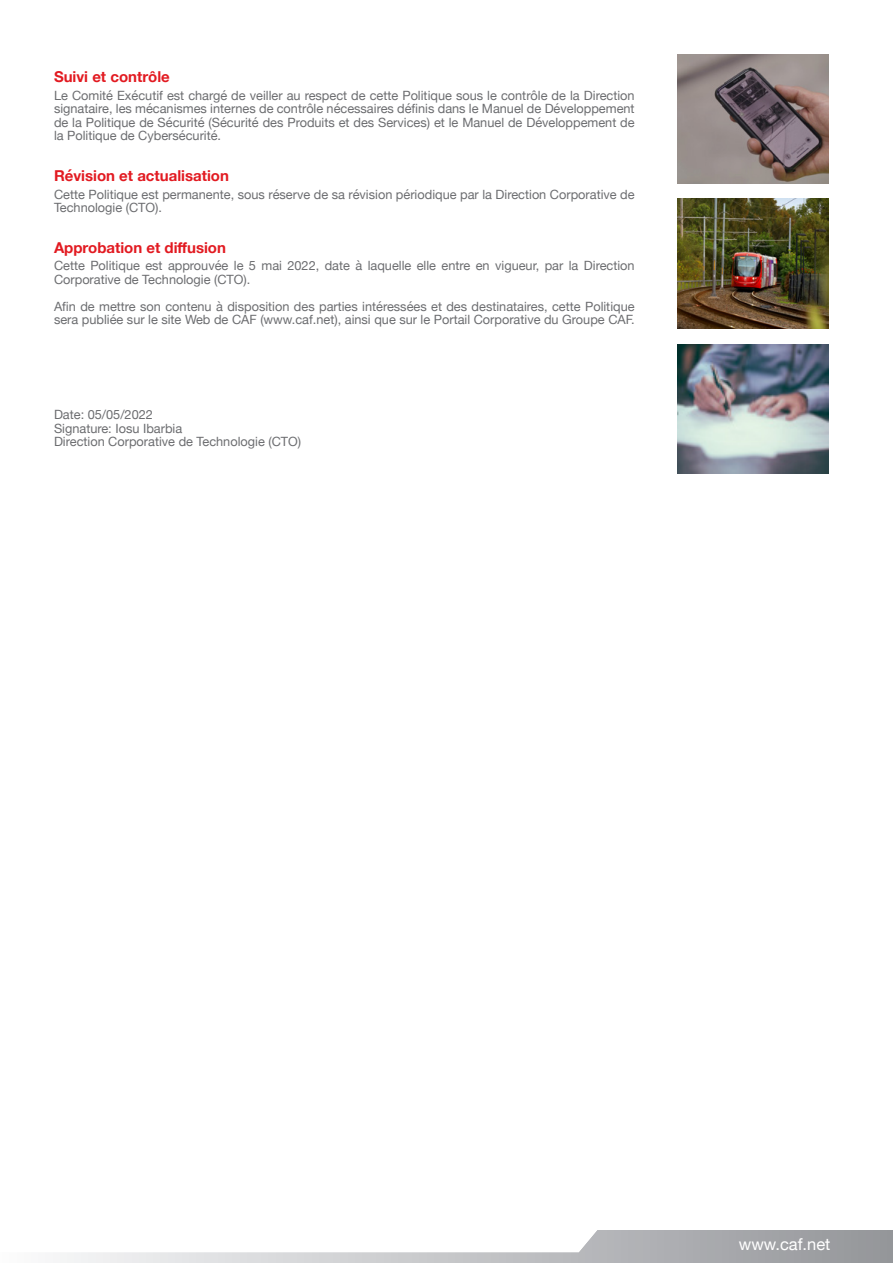
<style>
.page{position:relative;width:893px;height:1263px;background:#fff}
.page>*{position:absolute;margin:0;border:0;box-sizing:border-box;transform-origin:0 0}
.t1{font:16.5px "Helvetica Neue";color:#fff}
.TITULOROJO{font:700 15px "Helvetica Neue";color:#e21a21}
.TEXTOCORRIDO{font:12.75px/13.5px "Helvetica Neue";color:#6c6d70}
.texto{font:12.75px "Helvetica Neue";color:#6c6d70}
</style>
<div class="page">
<img style="left:677px;top:344px;width:151px;height:129px">
<img style="left:677px;top:54px;width:151px;height:129px">
<img style="left:677px;top:199px;width:151px;height:129px">
<svg style="left:60px;top:1230px;width:833px;height:33px"></svg>
<p class="TITULOROJO" style="left:54px;top:65px;width:117px">Suivi et contrôle</p>
<p class="TEXTOCORRIDO" style="left:54px;top:89px;width:582px;text-align:justify">Le Comité Exécutif est chargé de veiller au respect de cette Politique sous le contrôle de la Direction signataire, les mécanismes internes de contrôle nécessaires définis dans le Manuel de Développement de la Politique de Sécurité (Sécurité des Produits et des Services) et le Manuel de Développement de la Politique de Cybersécurité.</p>
<p class="TITULOROJO" style="left:54px;top:164px;width:176px">Révision et actualisation</p>
<p class="TEXTOCORRIDO" style="left:54px;top:188px;width:582px">Cette Politique est permanente, sous réserve de sa révision périodique par la Direction Corporative de<br>Technologie (CTO).</p>
<p class="TITULOROJO" style="left:54px;top:236px;width:174px">Approbation et diffusion</p>
<p class="TEXTOCORRIDO" style="left:54px;top:260px;width:582px">Cette Politique est approuvée le 5 mai 2022, date à laquelle elle entre en vigueur, par la Direction<br>Corporative de Technologie (CTO).</p>
<p class="TEXTOCORRIDO" style="left:54px;top:300px;width:582px">Afin de mettre son contenu à disposition des parties intéressées et des destinataires, cette Politique sera publiée sur le site Web de CAF (www.caf.net), ainsi que sur le Portail Corporative du Groupe CAF.</p>
<p class="texto" style="left:54px;top:405px;width:100px">Date: 05/05/2022</p>
<p class="texto" style="left:54px;top:419px;width:130px">Signature: Iosu Ibarbia</p>
<p class="texto" style="left:54px;top:432px;width:249px">Direction Corporative de Technologie (CTO)</p>
<p class="t1" style="left:739px;top:1232px;width:93px">www.caf.net</p>
</div>
